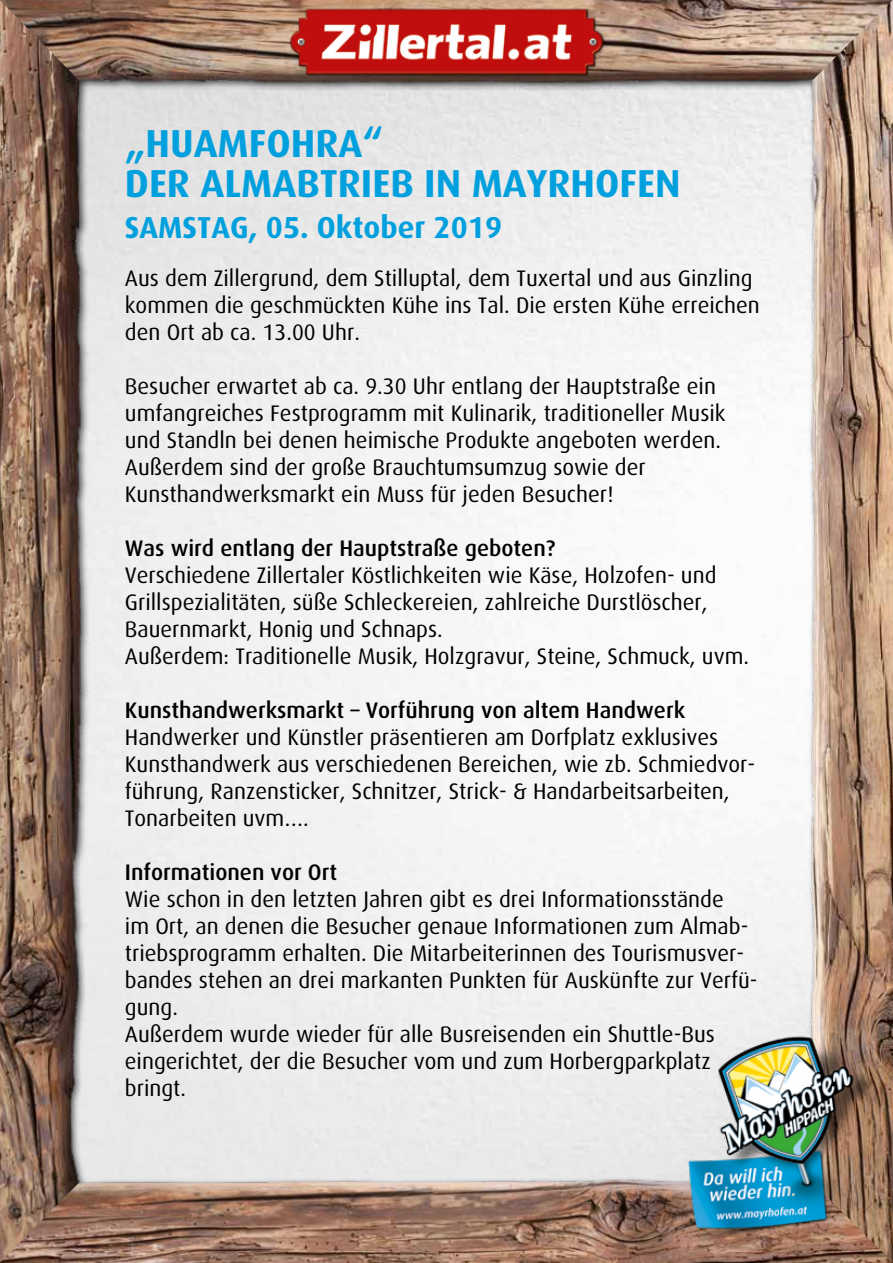
<style>
.page{position:relative;width:893px;height:1263px;background:#f1f1f1}
.page>*{position:absolute;margin:0;border:0;box-sizing:border-box;transform-origin:0 0}
.t1{font:700 39px/40.5px "Dax";color:#00a0de}
.t2{font:700 30.45px "Dax";color:#00a0de}
.t3{font:22.5px/27px "Dax";color:#000}
.t4{font:500 22.5px "Dax";color:#000}
</style>
<div class="page">
<img style="left:790px;top:0;width:103px;height:1168px">
<img style="left:0;top:98px;width:101px;height:1070px">
<img style="left:0;top:0;width:892px;height:98px">
<img style="left:0;top:1168px;width:893px;height:95px">
<img style="left:632px;top:1003px;width:252px;height:245px">
<img style="left:287px;top:0;width:319px;height:78px">
<h1 class="t1" style="left:125px;top:123px;width:557px">„HUAMFOHRA“<br>DER ALMABTRIEB IN MAYRHOFEN</h1>
<h2 class="t2" style="left:125px;top:210px;width:379px">SAMSTAG, 05. Oktober 2019</h2>
<p class="t3" style="left:125px;top:265px;width:636px">Aus dem Zillergrund, dem Stilluptal, dem Tuxertal und aus Ginzling kommen die geschmückten Kühe ins Tal. Die ersten Kühe erreichen den Ort ab ca. 13.00 Uhr.</p>
<p class="t3" style="left:125px;top:373px;width:602px">Besucher erwartet ab ca. 9.30 Uhr entlang der Hauptstraße ein umfangreiches Festprogramm mit Kulinarik, traditioneller Musik und Standln bei denen heimische Produkte angeboten werden.<br>Außerdem sind der große Brauchtumsumzug sowie der Kunsthandwerksmarkt ein Muss für jeden Besucher!</p>
<p class="t4" style="left:125px;top:536px;width:432px">Was wird entlang der Hauptstraße geboten?</p>
<p class="t3" style="left:125px;top:562px;width:626px">Verschiedene Zillertaler Köstlichkeiten wie Käse, Holzofen- und Grillspezialitäten, süße Schleckereien, zahlreiche Durstlöscher, Bauernmarkt, Honig und Schnaps.<br>Außerdem: Traditionelle Musik, Holzgravur, Steine, Schmuck, uvm.</p>
<p class="t4" style="left:125px;top:698px;width:562px">Kunsthandwerksmarkt – Vorführung von altem Handwerk</p>
<p class="t3" style="left:125px;top:724px;width:632px">Handwerker und Künstler präsentieren am Dorfplatz exklusives Kunsthandwerk aus verschiedenen Bereichen, wie zb. Schmiedvor&shy;führung, Ranzensticker, Schnitzer, Strick- &amp; Handarbeitsarbeiten, Tonarbeiten uvm….</p>
<p class="t4" style="left:125px;top:860px;width:214px">Informationen vor Ort</p>
<p class="t3" style="left:125px;top:886px;width:634px">Wie schon in den letzten Jahren gibt es drei Informationsstände<br>im Ort, an denen die Besucher genaue Informationen zum Almab&shy;triebsprogramm erhalten. Die Mitarbeiterinnen des Tourismusver&shy;bandes stehen an drei markanten Punkten für Auskünfte zur Verfü&shy;gung.<br>Außerdem wurde wieder für alle Busreisenden ein Shuttle-Bus eingerichtet, der die Besucher vom und zum Horbergparkplatz bringt.</p>
</div>
